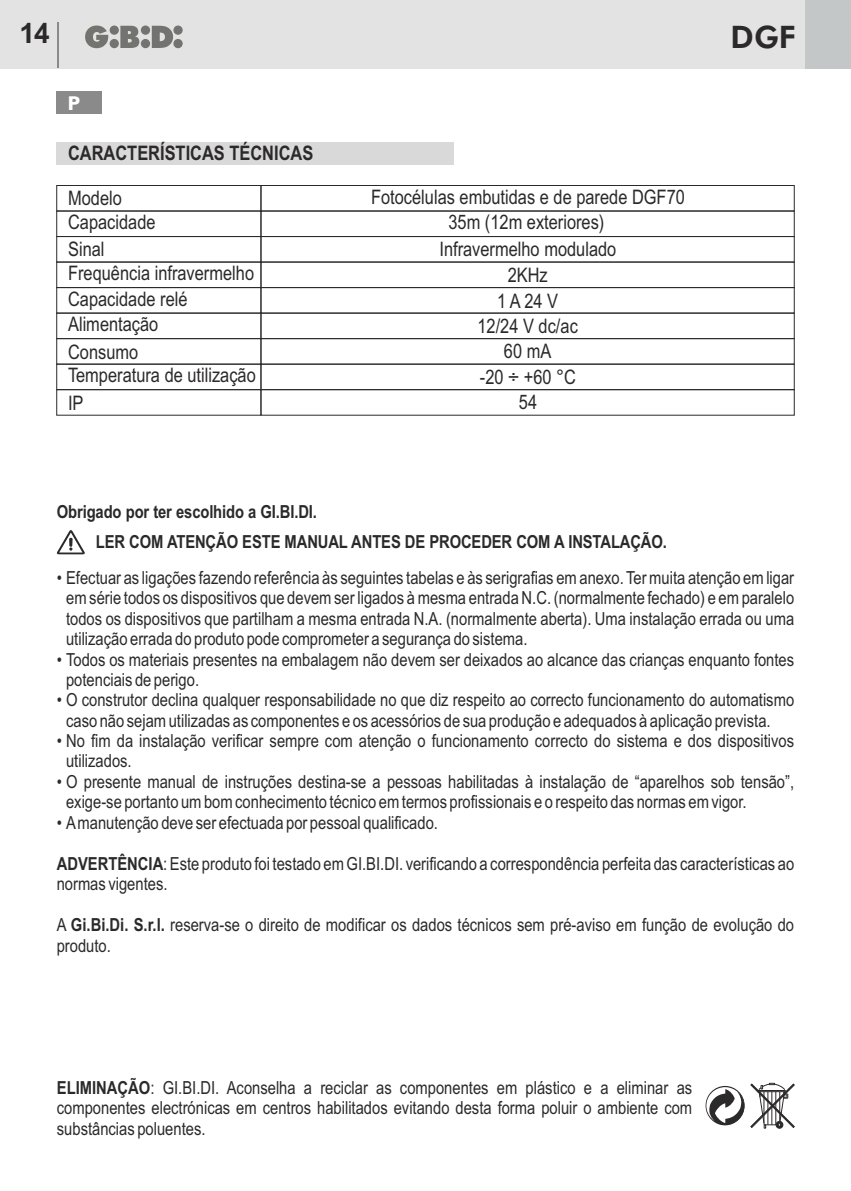
<style>
.page{position:relative;width:851px;height:1191px;background:#fff}
.page>*{position:absolute;margin:0;border:0;box-sizing:border-box;transform-origin:0 0}
.t1{font:800 31px "Futura BT";color:#2b2929}
.t2{font:700 28px "Arial";color:#2b2929}
.t3{font:20px/25.4px "Arial Narrow";color:#2b2929}
.t4{font:700 20px "Arial Narrow";color:#2b2929}
.t5{font:700 20px "Humanist 521 BT";color:#fff}
.t6{font:18px/20.4px "Arial Narrow";color:#2b2929}
.t7{font:700 18px "Arial Narrow";letter-spacing:-.005em;color:#2b2929}
.s1{font-weight:700}
</style>
<div class="page">
<div style="left:0;top:0;width:850px;height:68px;background:#e3e3e3"></div>
<div style="left:805px;top:0;width:45px;height:68px;background:#c4c7c7"></div>
<svg style="left:85px;top:26px;width:98px;height:22px"></svg>
<hr style="left:57px;top:23px;width:1px;height:45px;background:#8a8a8a">
<div style="left:57px;top:91px;width:45px;height:22px;background:#8a8a8a"></div>
<svg style="left:56px;top:530px;width:29px;height:24px"></svg>
<svg style="left:705px;top:1086px;width:39px;height:39px"></svg>
<svg style="left:709px;top:1082px;width:86px;height:46px"></svg>
<div style="left:57px;top:142px;width:397px;height:22px;background:#d9d9d9"></div>
<div style="left:56px;top:185px;width:205px;height:26px;border:1px solid #2b2929"></div>
<div style="left:261px;top:185px;width:533px;height:26px;border:1px solid #2b2929"></div>
<div style="left:261px;top:211px;width:533px;height:26px;border:1px solid #2b2929"></div>
<div style="left:261px;top:236px;width:533px;height:26px;border:1px solid #2b2929"></div>
<div style="left:261px;top:262px;width:533px;height:26px;border:1px solid #2b2929"></div>
<div style="left:261px;top:287px;width:533px;height:26px;border:1px solid #2b2929"></div>
<div style="left:261px;top:313px;width:533px;height:26px;border:1px solid #2b2929"></div>
<div style="left:261px;top:338px;width:533px;height:26px;border:1px solid #2b2929"></div>
<div style="left:261px;top:364px;width:533px;height:26px;border:1px solid #2b2929"></div>
<div style="left:261px;top:389px;width:533px;height:26px;border:1px solid #2b2929"></div>
<div style="left:56px;top:211px;width:205px;height:26px;border:1px solid #2b2929"></div>
<div style="left:56px;top:236px;width:205px;height:26px;border:1px solid #2b2929"></div>
<div style="left:56px;top:262px;width:205px;height:26px;border:1px solid #2b2929"></div>
<div style="left:56px;top:287px;width:205px;height:26px;border:1px solid #2b2929"></div>
<div style="left:56px;top:313px;width:205px;height:26px;border:1px solid #2b2929"></div>
<div style="left:56px;top:338px;width:205px;height:26px;border:1px solid #2b2929"></div>
<div style="left:56px;top:364px;width:205px;height:26px;border:1px solid #2b2929"></div>
<div style="left:56px;top:389px;width:205px;height:26px;border:1px solid #2b2929"></div>
<h2 class="t2" style="left:19px;top:23px;width:32px">14</h2>
<h1 class="t1" style="left:730px;top:24px;width:66px">DGF</h1>
<p class="t5" style="left:68px;top:94px;width:14px">P</p>
<p class="t4" style="left:68px;top:146px;width:247px">CARACTERÍSTICAS TÉCNICAS</p>
<p class="t3" style="left:68px;top:188px;width:89px;line-height:23.8px">Modelo<br>Capacidade</p>
<p class="t3" style="left:68px;top:239px;width:187px;line-height:23.6px">Sinal<br>Frequência infravermelho</p>
<p class="t3" style="left:68px;top:288px;width:121px">Capacidade relé<br>Alimentação</p>
<p class="t3" style="left:68px;top:342px;width:189px;line-height:23.4px">Consumo<br>Temperatura de utilização</p>
<p class="t3" style="left:68px;top:392px;width:17px">IP</p>
<p class="t7" style="left:57px;top:505px;width:261px">Obrigado por ter escolhido a GI.BI.DI.</p>
<p class="t3" style="left:371px;top:186px;width:315px;text-align:center">Fotocélulas embutidas e de parede DGF70<br>35m (12m exteriores)</p>
<p class="t3" style="left:439px;top:238px;width:178px">Infravermelho modulado</p>
<p class="t3" style="left:477px;top:290px;width:102px;text-align:center">1 A 24 V<br>12/24 V dc/ac<br>60 mA<br>-20 ÷ +60 °C<br>54</p>
<p class="t3" style="left:507px;top:264px;width:42px">2KHz</p>
<p class="t7" style="left:96px;top:535px;width:572px">LER COM ATENÇÃO ESTE MANUAL ANTES DE PROCEDER COM A INSTALAÇÃO.</p>
<p class="t6" style="left:66px;top:569px;width:729px;text-align:justify;text-indent:-9px">• Efectuar as ligações fazendo referência às seguintes tabelas e às serigrafias em anexo. Ter muita atenção em ligar em série todos os dispositivos que devem ser ligados à mesma entrada N.C. (normalmente fechado) e em paralelo todos os dispositivos que partilham a mesma entrada N.A. (normalmente aberta). Uma instalação errada ou uma utilização errada do produto pode comprometer a segurança do sistema.</p>
<p class="t6" style="left:66px;top:650px;width:729px;text-indent:-9px">• Todos os materiais presentes na embalagem não devem ser deixados ao alcance das crianças enquanto fontes potenciais de perigo.</p>
<p class="t6" style="left:66px;top:691px;width:729px;text-indent:-9px">• O construtor declina qualquer responsabilidade no que diz respeito ao correcto funcionamento do automatismo caso não sejam utilizadas as componentes e os acessórios de sua produção e adequados à aplicação prevista.</p>
<p class="t6" style="left:66px;top:732px;width:729px;text-indent:-9px">• No fim da instalação verificar sempre com atenção o funcionamento correcto do sistema e dos dispositivos utilizados.</p>
<p class="t6" style="left:66px;top:773px;width:729px;text-indent:-9px">• O presente manual de instruções destina-se a pessoas habilitadas à instalação de “aparelhos sob tensão”, exige-se portanto um bom conhecimento técnico em termos profissionais e o respeito das normas em vigor.</p>
<p class="t6" style="left:57px;top:813px;width:383px">• Amanutenção deve ser efectuada por pessoal qualificado.</p>
<p class="t6" style="left:57px;top:854px;width:739px"><span class="s1">ADVERTÊNCIA</span>: Este produto foi testado em GI.BI.DI. verificando a correspondência perfeita das características ao normas vigentes.</p>
<p class="t6" style="left:57px;top:916px;width:739px">A <span class="s1">Gi.Bi.Di. S.r.l.</span> reserva-se o direito de modificar os dados técnicos sem pré-aviso em função de evolução do produto.</p>
<p class="t6" style="left:57px;top:1079px;width:636px;text-align:justify"><span class="s1">ELIMINAÇÃO</span>: GI.BI.DI. Aconselha a reciclar as componentes em plástico e a eliminar as componentes electrónicas em centros habilitados evitando desta forma poluir o ambiente com substâncias poluentes.</p>
</div>
